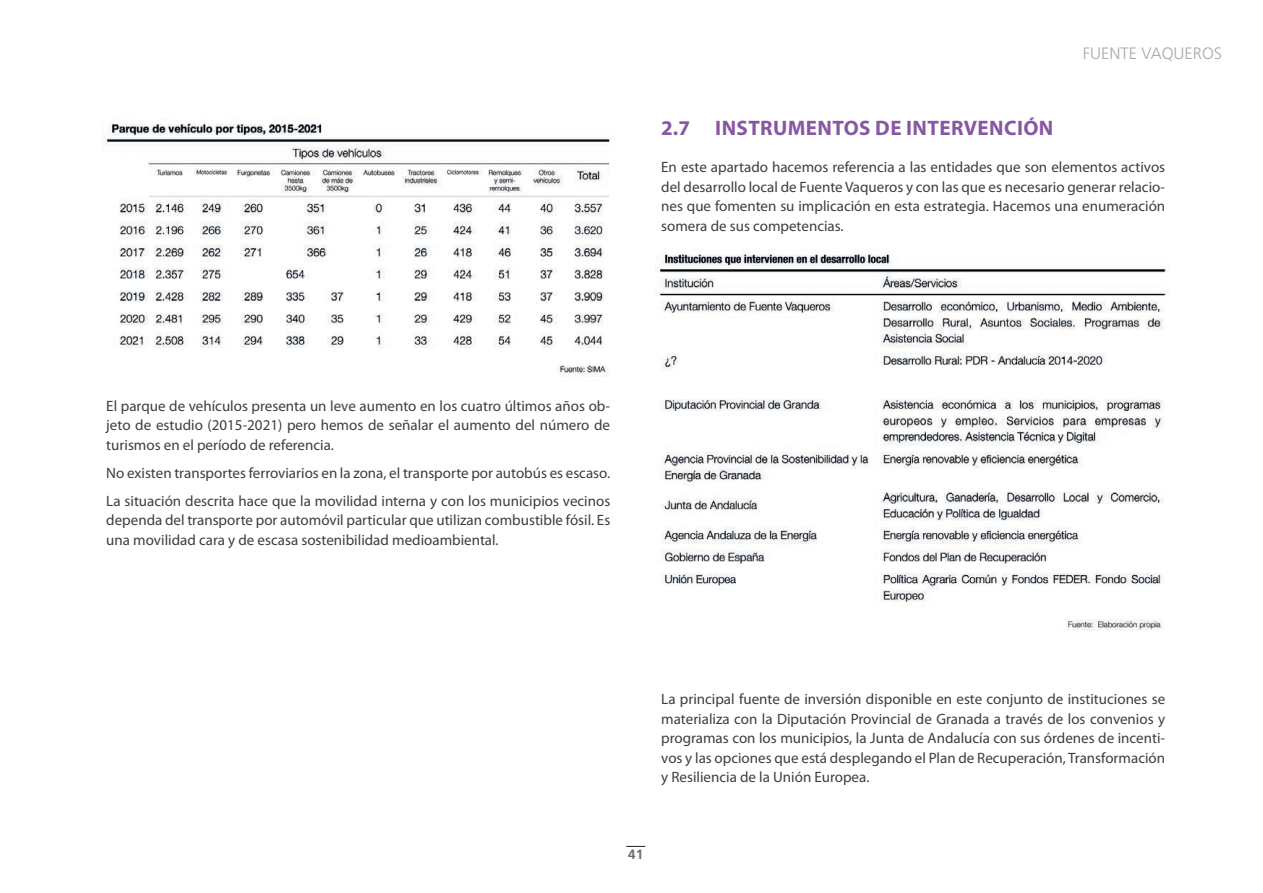
<style>
.page{position:relative;width:1263px;height:893px;background:#fff}
.page>*{position:absolute;margin:0;border:0;box-sizing:border-box;transform-origin:0 0}
.t1{font:700 21px "Myriad Pro";letter-spacing:.02em;color:#8857a4}
.t2{font:300 16.5px "Frutiger";color:#a8a9ad}
.t3{font:15px/19.5px "Myriad Pro";color:#3e3e3f;text-align:justify}
.t4{font:700 13.5px "Frutiger";color:#6c6d70}
</style>
<div class="page">
<img style="left:103px;top:118px;width:507px;height:259px">
<img style="left:656px;top:253px;width:511px;height:378px">
<svg style="left:626px;top:846px;width:19px;height:1px"></svg>
<p class="t2" style="left:1083px;top:44px;width:141px">FUENTE VAQUEROS</p>
<h1 class="t1" style="left:661px;top:114px;width:394px">2.7 INSTRUMENTOS DE INTERVENCIÓN</h1>
<p class="t3" style="left:661px;top:158px;width:505px">En este apartado hacemos referencia a las entidades que son elementos activos del desarrollo local de Fuente Vaqueros y con las que es necesario generar relacio&shy;nes que fomenten su implicación en esta estrategia. Hacemos una enumeración somera de sus competencias.</p>
<p class="t3" style="left:106px;top:396px;width:505px">El parque de vehículos presenta un leve aumento en los cuatro últimos años ob&shy;jeto de estudio (2015-2021) pero hemos de señalar el aumento del número de turismos en el período de referencia.</p>
<p class="t3" style="left:106px;top:459px;width:505px;line-height:28px">No existen transportes ferroviarios en la zona, el transporte por autobús es escaso.<br>La situación descrita hace que la movilidad interna y con los municipios vecinos</p>
<p class="t3" style="left:106px;top:511px;width:505px">dependa del transporte por automóvil particular que utilizan combustible fósil. Es una movilidad cara y de escasa sostenibilidad medioambiental.</p>
<p class="t3" style="left:661px;top:690px;width:505px">La principal fuente de inversión disponible en este conjunto de instituciones se materializa con la Diputación Provincial de Granada a través de los convenios y programas con los municipios, la Junta de Andalucía con sus órdenes de incenti&shy;vos y las opciones que está desplegando el Plan de Recuperación, Transformación y Resiliencia de la Unión Europea.</p>
<p class="t4" style="left:628px;top:846px;width:17px">41</p>
</div>
